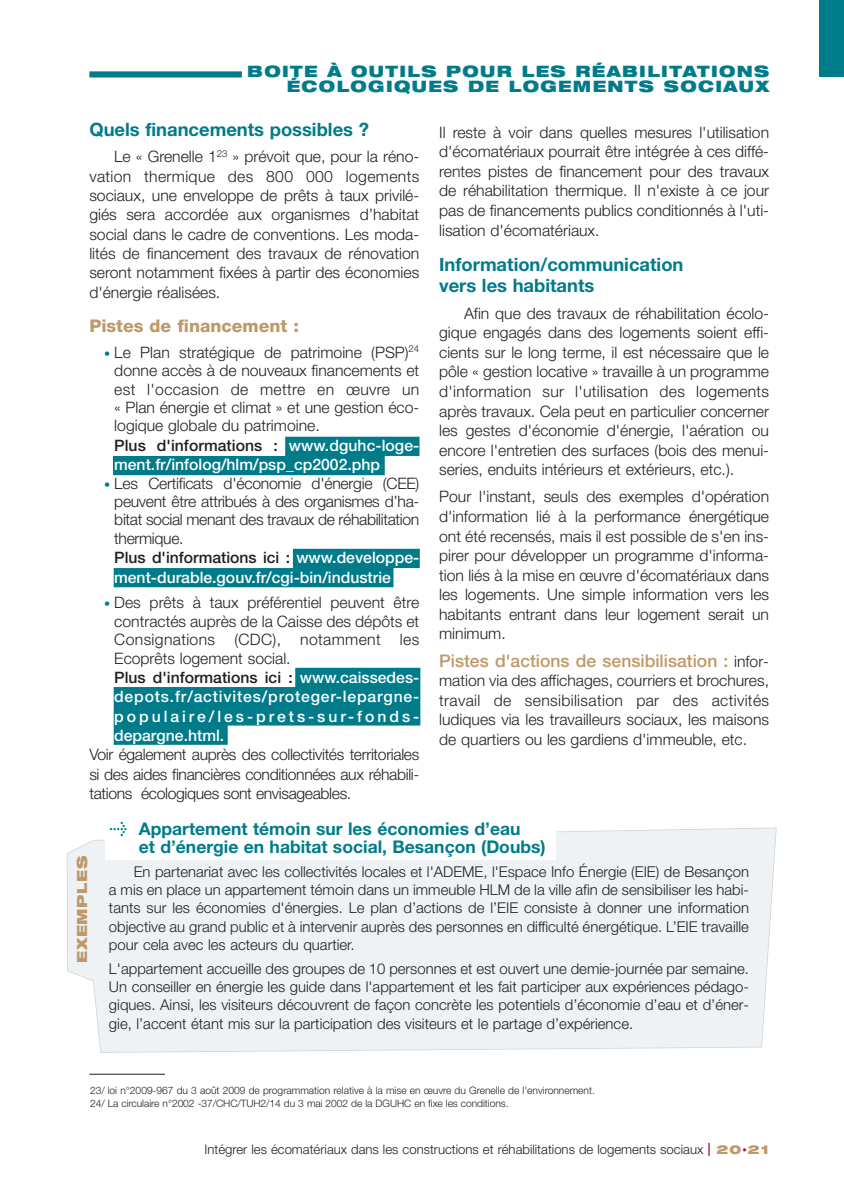
<style>
.page{position:relative;width:844px;height:1191px;background:#fff}
.page>*{position:absolute;margin:0;border:0;box-sizing:border-box;transform-origin:0 0}
.t1{font:700 18.38px/20.5px "Helvetica Neue";color:#007b8a}
.t2{font:700 17.5px/18.4px "Helvetica Neue";color:#007b8a}
.t3{font:500 17.5px "Helvetica Neue";color:#be9969}
.t4{font:800 17.5px "Helvetica Neue";color:#be9969}
.t5{font:300 15.75px/19.6px "Helvetica Neue";color:#231f20;text-align:justify}
.t6{font:300 15.75px/18.7px "Helvetica Neue";letter-spacing:-.02em;color:#231f20}
.t7{font:900 expanded 15.75px/14.7px "Helvetica Neue";letter-spacing:.085em;color:#007b8a;text-align:right}
.t8{font:300 14.88px/18.4px "Helvetica Neue";color:#231f20;text-align:justify}
.t9{font:900 expanded 14px "Helvetica Neue";letter-spacing:.05em;color:#be9969}
.t10{font:300 13.12px "Helvetica Neue";color:#231f20}
.t11{font:300 10.15px/13.1px "Helvetica Neue";color:#231f20}
.s1{font-size:12.25px;color:#007b8a}
.s2{font-weight:500}
.s3{font-weight:500;color:#fff}
.s4{font-weight:300;font-size:15.75px;color:#231f20}
.s5{font-size:18.38px;color:#b50937}
.s6{font-weight:900;font-stretch:expanded;font-size:12.25px;color:#be9969}
.s7{font-weight:900;font-stretch:expanded;font-size:8.75px;color:#b50937}
</style>
<div class="page">
<div style="left:285px;top:437px;width:134px;height:19px;background:#007b8a"></div>
<div style="left:113px;top:456px;width:271px;height:19px;background:#007b8a"></div>
<div style="left:293px;top:549px;width:126px;height:19px;background:#007b8a"></div>
<div style="left:114px;top:568px;width:279px;height:19px;background:#007b8a"></div>
<div style="left:295px;top:668px;width:125px;height:19px;background:#007b8a"></div>
<div style="left:114px;top:687px;width:306px;height:19px;background:#007b8a"></div>
<div style="left:114px;top:706px;width:306px;height:19px;background:#007b8a"></div>
<div style="left:114px;top:725px;width:114px;height:20px;background:#007b8a"></div>
<div style="left:89px;top:71px;width:153px;height:6px;background:#007b8a"></div>
<div style="left:819px;top:0;width:24px;height:77px;background:#007b8a"></div>
<hr style="left:89px;top:1074px;width:76px;height:1px;background:#231f20">
<div style="left:67px;top:827px;width:709px;height:225px;background:#eef2f4"></div>
<div style="left:105px;top:819px;width:450px;height:40px;background:#fff"></div>
<svg style="left:110px;top:822px;width:17px;height:14px"></svg>
<p class="t7" style="left:247px;top:66px;width:523px">BOITE À OUTILS POUR LES RÉABILITATIONS<br>ÉCOLOGIQUES DE LOGEMENTS SOCIAUX</p>
<p class="t1" style="left:89px;top:120px;width:281px">Quels financements possibles ?</p>
<p class="t5" style="left:89px;top:149px;width:331px;text-indent:25px">Le « Grenelle 1<sup>23</sup> » prévoit que, pour la réno&shy;vation thermique des 800 000 logements sociaux, une enveloppe de prêts à taux privilé&shy;giés sera accordée aux organismes d’habitat social dans le cadre de conventions. Les moda&shy;lités de financement des travaux de rénovation seront notamment fixées à partir des économies d'énergie réalisées.</p>
<p class="t4" style="left:89px;top:319px;width:211px">Pistes de financement :</p>
<p class="t5" style="left:114px;top:344px;width:306px;line-height:18.7px;text-align:left;text-indent:-10px"><span class="s1">•</span> Le Plan stratégique de patrimoine (PSP)<sup>24 </sup>donne accès à de nouveaux financements et est l'occasion de mettre en œuvre un « Plan énergie et climat » et une gestion éco&shy;logique globale du patrimoine.<br><span class="s2">Plus d'informations :</span> <span class="s3">www.dguhc-loge&shy;ment.fr/infolog/hlm/psp_cp2002.php</span></p>
<p class="t6" style="left:114px;top:475px;width:306px;text-indent:-10px"><span class="s1">•</span> Les Certificats d'économie d'énergie (CEE) peuvent être attribués à des organismes d’ha&shy;bitat social menant des travaux de réhabilitation thermique.<br><span class="s2">Plus d'informations ici :</span> <span class="s3">www.developpe&shy;ment-durable.gouv.fr/cgi-bin/industrie</span></p>
<p class="t5" style="left:114px;top:595px;width:306px;line-height:18.9px;text-align:left;text-indent:-10px"><span class="s1">•</span> Des prêts à taux préférentiel peuvent être contractés auprès de la Caisse des dépôts et Consignations (CDC), notamment les Ecoprêts logement social.<br><span class="s2">Plus d'informations ici :</span> <span class="s3">www.caissedes&shy;depots.fr/activites/proteger-lepargne&shy;populaire/les-prets-sur-fonds&shy;depargne.html.</span></p>
<p class="t5" style="left:89px;top:746px;width:331px">Voir également auprès des collectivités territoriales si des aides financières conditionnées aux réhabili&shy;tations écologiques sont envisageables.</p>
<p class="t5" style="left:439px;top:124px;width:331px">Il reste à voir dans quelles mesures l'utilisation d'écomatériaux pourrait être intégrée à ces diffé&shy;rentes pistes de financement pour des travaux de réhabilitation thermique. Il n'existe à ce jour pas de financements publics conditionnés à l'uti&shy;lisation d'écomatériaux.</p>
<p class="t1" style="left:439px;top:256px;width:246px">Information/communication vers les habitants</p>
<p class="t5" style="left:439px;top:305px;width:331px;text-indent:25px">Afin que des travaux de réhabilitation écolo&shy;gique engagés dans des logements soient effi&shy;cients sur le long terme, il est nécessaire que le pôle « gestion locative » travaille à un programme d'information sur l'utilisation des logements après travaux. Cela peut en particulier concerner les gestes d'économie d'énergie, l'aération ou encore l'entretien des surfaces (bois des menui&shy;series, enduits intérieurs et extérieurs, etc.).</p>
<p class="t5" style="left:439px;top:488px;width:331px">Pour l'instant, seuls des exemples d'opération d'information lié à la performance énergétique ont été recensés, mais il est possible de s'en ins&shy;pirer pour développer un programme d'informa&shy;tion liés à la mise en œuvre d'écomatériaux dans les logements. Une simple information vers les habitants entrant dans leur logement serait un minimum.</p>
<p class="t3" style="left:439px;top:654px;width:331px">Pistes d'actions de sensibilisation : <span class="s4">infor-</span></p>
<p class="t5" style="left:439px;top:672px;width:331px">mation via des affichages, courriers et brochures, travail de sensibilisation par des activités ludiques via les travailleurs sociaux, les maisons de quartiers ou les gardiens d'immeuble, etc.</p>
<p class="t9" style="left:77px;top:963px;width:109px;rotate:-90deg">EXEMPLES</p>
<p class="t2" style="left:139px;top:821px;width:408px">Appartement témoin sur les économies d’eau<br>et d’énergie en habitat social, Besançon (Doubs)</p>
<p class="t8" style="left:109px;top:863px;width:641px;text-indent:25px">En partenariat avec les collectivités locales et l'ADEME, l'Espace Info Énergie (EIE) de Besançon a mis en place un appartement témoin dans un immeuble HLM de la ville afin de sensibiliser les habi&shy;tants sur les économies d'énergies. Le plan d’actions de l’EIE consiste à donner une information objective au grand public et à intervenir auprès des personnes en difficulté énergétique. L’EIE travaille pour cela avec les acteurs du quartier.</p>
<p class="t8" style="left:109px;top:960px;width:641px">L'appartement accueille des groupes de 10 personnes et est ouvert une demie-journée par semaine.<br>Un conseiller en énergie les guide dans l'appartement et les fait participer aux expériences pédago&shy;giques. Ainsi, les visiteurs découvrent de façon concrète les potentiels d’économie d’eau et d’éner&shy;gie, l’accent étant mis sur la participation des visiteurs et le partage d’expérience.</p>
<p class="t11" style="left:90px;top:1084px;width:506px">23/ loi n°2009-967 du 3 août 2009 de programmation relative à la mise en œuvre du Grenelle de l'environnement.<br>24/ La circulaire n°2002 -37/CHC/TUH2/14 du 3 mai 2002 de la DGUHC en fixe les conditions.</p>
<p class="t10" style="left:204px;top:1144px;width:565px">Intégrer les écomatériaux dans les constructions et réhabilitations de logements sociaux <span class="s5">I</span> <span class="s6">20</span><span class="s7">•</span><span class="s6">21</span></p>
</div>
